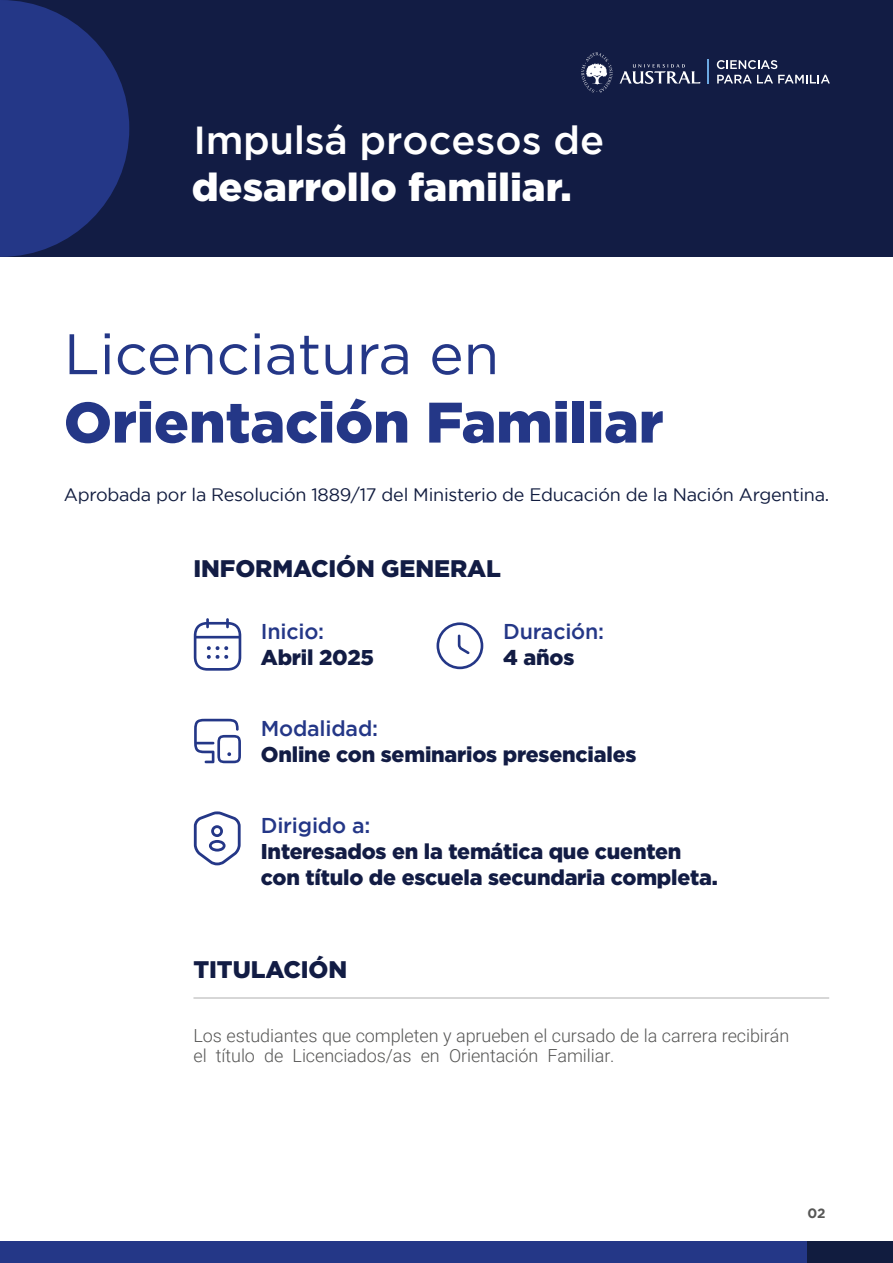
<style>
.page{position:relative;width:893px;height:1263px;background:#fff}
.page>*{position:absolute;margin:0;border:0;box-sizing:border-box;transform-origin:0 0}
.t1{font:900 57px "Gotham";letter-spacing:-.005em;color:#243787}
.t2{font:57px "Gotham";letter-spacing:-.005em;color:#243787}
.t3{font:900 39px "Gotham";color:#fff}
.t4{font:500 39px "Gotham";color:#fff}
.t5{font:900 24px "Gotham";letter-spacing:-.005em;color:#121c44}
.t6{font:900 21.45px/25.7px "Gotham";letter-spacing:-.01em;color:#121c44}
.t7{font:500 21.45px "Gotham";letter-spacing:-.01em;color:#243787}
.t8{font:300 18px/20.4px "Roboto";letter-spacing:-.005em;color:#575756}
.t9{font:18px "Gotham";letter-spacing:-.015em;color:#111c3f}
.t10{font:700 13.5px "Gotham";color:#575756}
</style>
<div class="page">
<div style="left:0;top:0;width:893px;height:257px;background:#121c44"></div>
<div style="left:0;top:1241px;width:893px;height:22px;background:#243787"></div>
<div style="left:808px;top:1241px;width:85px;height:22px;background:#111c3f"></div>
<svg style="left:581px;top:52px;width:31px;height:41px"></svg>
<svg style="left:619px;top:64px;width:78px;height:20px"></svg>
<svg style="left:717px;top:60px;width:60px;height:9px"></svg>
<svg style="left:717px;top:75px;width:110px;height:8px"></svg>
<hr style="left:707px;top:60px;width:2px;height:24px;background:#6ca9e3">
<svg style="left:0;top:0;width:129px;height:257px"></svg>
<svg style="left:196px;top:618px;width:45px;height:53px"></svg>
<svg style="left:196px;top:719px;width:45px;height:44px"></svg>
<svg style="left:196px;top:811px;width:45px;height:54px"></svg>
<svg style="left:437px;top:622px;width:46px;height:47px"></svg>
<hr style="left:193px;top:998px;width:636px;height:1px;background:#afafaf">
<h2 class="t4" style="left:193px;top:118px;width:412px">Impulsá procesos de</h2>
<h2 class="t3" style="left:192px;top:165px;width:381px">desarrollo familiar.</h2>
<h1 class="t2" style="left:64px;top:322px;width:437px">Licenciatura en</h1>
<h1 class="t1" style="left:64px;top:389px;width:601px">Orientación Familiar</h1>
<p class="t9" style="left:64px;top:485px;width:767px">Aprobada por la Resolución 1889/17 del Ministerio de Educación de la Nación Argentina.</p>
<p class="t5" style="left:193px;top:555px;width:309px">INFORMACIÓN GENERAL</p>
<p class="t7" style="left:261px;top:619px;width:65px">Inicio:</p>
<p class="t6" style="left:261px;top:644px;width:115px">Abril 2025</p>
<p class="t7" style="left:503px;top:619px;width:102px">Duración:</p>
<p class="t6" style="left:503px;top:644px;width:73px">4 años</p>
<p class="t7" style="left:261px;top:716px;width:119px">Modalidad:</p>
<p class="t6" style="left:261px;top:740px;width:377px">Online con seminarios presenciales</p>
<p class="t7" style="left:261px;top:813px;width:111px">Dirigido a:</p>
<p class="t6" style="left:261px;top:838px;width:459px">Interesados en la temática que cuenten con título de escuela secundaria completa.</p>
<p class="t5" style="left:193px;top:955px;width:155px">TITULACIÓN</p>
<p class="t8" style="left:193px;top:1024px;width:597px">Los estudiantes que completen y aprueben el cursado de la carrera recibirán el título de Licenciados/as en Orientación Familiar.</p>
<p class="t10" style="left:807px;top:1206px;width:20px">02</p>
</div>
